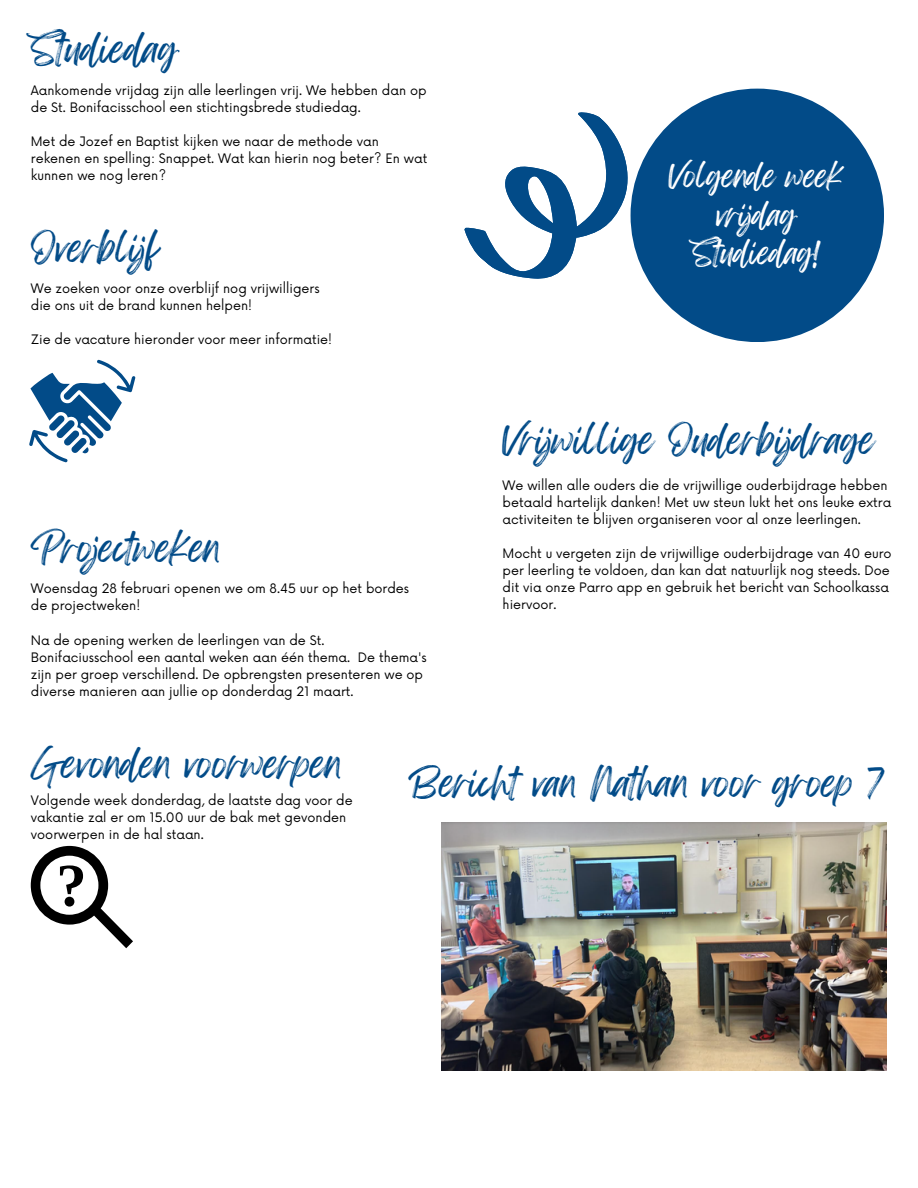
<style>
.page{position:relative;width:918px;height:1188px;background:#fff}
.page>*{position:absolute;margin:0;border:0;box-sizing:border-box;transform-origin:0 0}
.t1{font:700 60.75px "Liberation Serif";color:#000}
.t2{font:33.9px "Feeling Passionate";color:#024b88}
.t3{font:27.75px/38.2px "Feeling Passionate";color:#fff;text-align:center}
.t4{font:12.75px/17px "Now";color:#000}
</style>
<div class="page">
<div style="left:631px;top:89px;width:253px;height:253px;background:#024b88;border-radius:50%"></div>
<svg style="left:464px;top:112px;width:198px;height:187px"></svg>
<svg style="left:31px;top:846px;width:102px;height:102px"></svg>
<svg style="left:29px;top:360px;width:106px;height:102px"></svg>
<img style="left:442px;top:822px;width:444px;height:249px">
<p class="t2" style="left:31px;top:21px;width:149px">Studiedag</p>
<p class="t4" style="left:31px;top:82px;width:397px">Aankomende vrijdag zijn alle leerlingen vrij. We hebben dan op de St. Bonifacisschool een stichtingsbrede studiedag.</p>
<p class="t4" style="left:31px;top:133px;width:398px">Met de Jozef en Baptist kijken we naar de methode van rekenen en spelling: Snappet. Wat kan hierin nog beter? En wat kunnen we nog leren?</p>
<h1 class="t2" style="left:31px;top:220px;width:129px">Overblijf</h1>
<p class="t4" style="left:31px;top:281px;width:290px">We zoeken voor onze overblijf nog vrijwilligers</p>
<p class="t4" style="left:31px;top:298px;width:223px">die ons uit de brand kunnen helpen!</p>
<p class="t4" style="left:31px;top:332px;width:303px">Zie de vacature hieronder voor meer informatie!</p>
<h2 class="t2" style="left:31px;top:520px;width:191px">Projectweken</h2>
<h1 class="t4" style="left:31px;top:581px;width:380px">Woensdag 28 februari openen we om 8.45 uur op het bordes de projectweken!</h1>
<p class="t4" style="left:31px;top:632px;width:397px">Na de opening werken de leerlingen van de St.<br>Bonifaciusschool een aantal weken aan één thema. De thema's zijn per groep verschillend. De opbrengsten presenteren we op diverse manieren aan jullie op donderdag 21 maart.</p>
<p class="t3" style="left:669px;top:158px;width:176px">Volgende week vrijdag<br>Studiedag!</p>
<p class="t2" style="left:503px;top:412px;width:374px">Vrijwillige Ouderbijdrage</p>
<h1 class="t4" style="left:503px;top:477px;width:390px">We willen alle ouders die de vrijwillige ouderbijdrage hebben betaald hartelijk danken! Met uw steun lukt het ons leuke extra activiteiten te blijven organiseren voor al onze leerlingen.</h1>
<p class="t4" style="left:503px;top:545px;width:391px">Mocht u vergeten zijn de vrijwillige ouderbijdrage van 40 euro per leerling te voldoen, dan kan dat natuurlijk nog steeds. Doe dit via onze Parro app en gebruik het bericht van Schoolkassa hiervoor.</p>
<p class="t2" style="left:31px;top:736px;width:313px">Gevonden voorwerpen</p>
<p class="t4" style="left:31px;top:793px;width:323px">Volgende week donderdag, de laatste dag voor de</p>
<h1 class="t4" style="left:31px;top:810px;width:317px">vakantie zal er om 15.00 uur de bak met gevonden</h1>
<h1 class="t4" style="left:31px;top:827px;width:174px">voorwerpen in de hal staan.</h1>
<h1 class="t1" style="left:56px;top:852px;width:32px">?</h1>
<p class="t2" style="left:408px;top:755px;width:476px">Bericht van Nathan voor groep 7</p>
</div>
